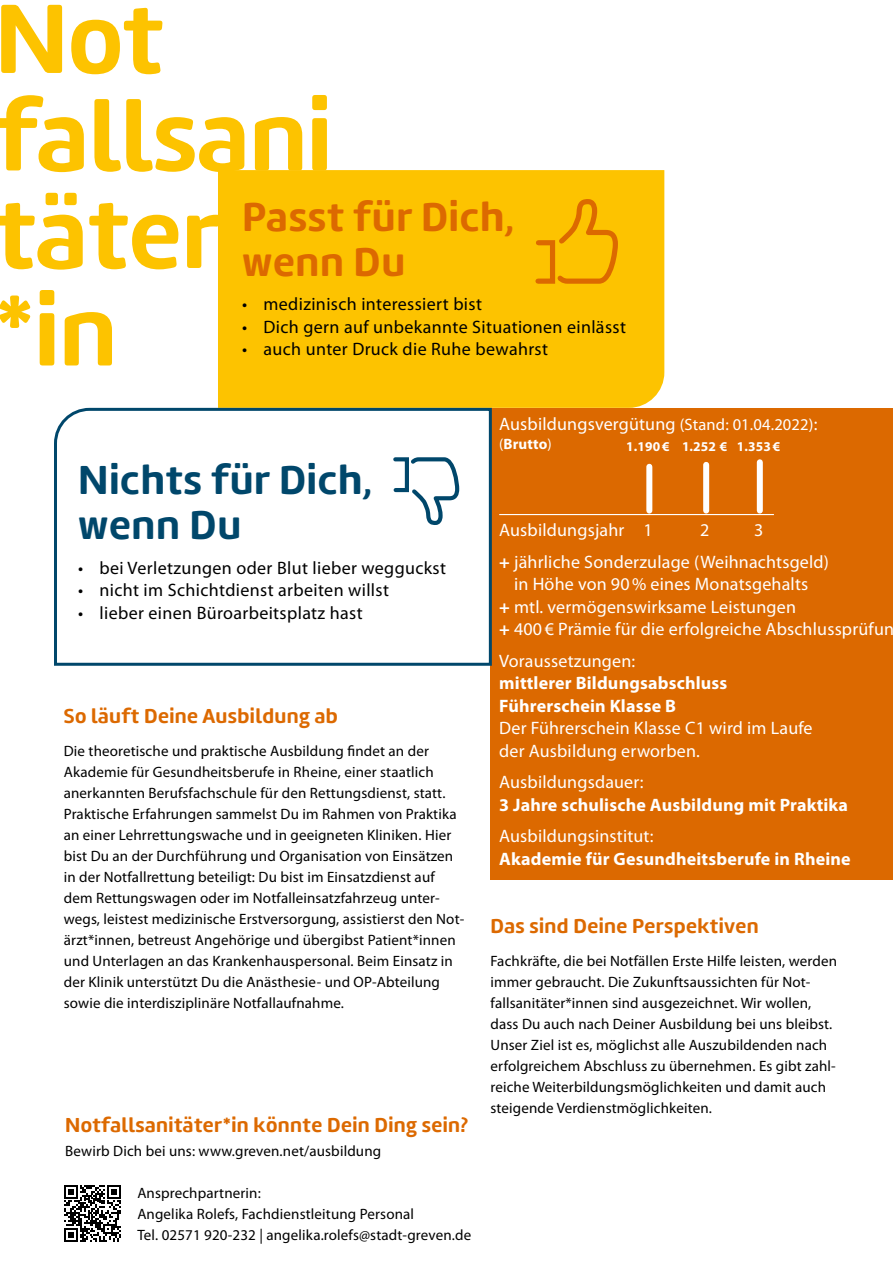
<style>
.page{position:relative;width:893px;height:1263px;background:#fff}
.page>*{position:absolute;margin:0;border:0;box-sizing:border-box;transform-origin:0 0}
.Einf__Abs{font:700 102px/97.5px "Amelia Rounded";color:#fdc300}
.Nichts_für_Dich{font:700 42px "Amelia Rounded";letter-spacing:.02em;color:#00476b}
.Nichts_für_Dich-2{font:700 42px "Amelia Rounded";letter-spacing:.02em;color:#dc6900}
.t1{font:700 21px "Amelia Rounded";letter-spacing:.02em;color:#dc6900}
.Body{font:18px/22.5px "Myriad Pro";letter-spacing:.01em;color:#fff;text-align:center}
.t2{font:18px "Myriad Pro";letter-spacing:.02em;color:#000}
.Body-2{font:700 18px/22.5px "Myriad Pro";letter-spacing:.01em;color:#fff}
.Body-3{font:15px/21px "Myriad Pro";letter-spacing:.01em;color:#000}
.Body-4{font:700 15px "Myriad Pro";letter-spacing:.01em;color:#fff}
.Body-5{font:700 13.5px "Myriad Pro";letter-spacing:.01em;color:#fff}
.s1{font-size:16.5px}
.s2{font-weight:400}
.s3{font-weight:700}
</style>
<div class="page">
<svg style="left:64px;top:1185px;width:57px;height:57px"></svg>
<div style="left:218px;top:170px;width:447px;height:238px;background:#fdc300"></div>
<div style="left:535px;top:240px;width:20px;height:44px;border:5px solid #dc6900"></div>
<svg style="left:555px;top:197px;width:66px;height:89px;background:#f6b200"></svg>
<div style="left:491px;top:408px;width:402px;height:471px;background:#dc6900"></div>
<hr style="left:499px;top:514px;width:275px;height:1px;background:#fff">
<div style="left:646px;top:467px;width:6px;height:44px;background:#fff"></div>
<div style="left:703px;top:465px;width:6px;height:46px;background:#fff"></div>
<div style="left:757px;top:462px;width:6px;height:49px;background:#fff"></div>
<svg style="left:54px;top:406px;width:439px;height:261px"></svg>
<p class="Einf__Abs" style="left:-5px;top:-11px;width:339px">Not fallsani täter *in</p>
<p class="Nichts_für_Dich-2" style="left:242px;top:190px;width:274px">Passt für Dich,</p>
<p class="Nichts_für_Dich-2" style="left:242px;top:235px;width:164px">wenn Du</p>
<p class="t2" style="left:242px;top:293px;width:241px">• medizinisch interessiert bist</p>
<p class="t2" style="left:242px;top:316px;width:385px">• Dich gern auf unbekannte Situationen einlässt</p>
<p class="t2" style="left:242px;top:338px;width:307px">• auch unter Druck die Ruhe bewahrst</p>
<p class="Nichts_für_Dich" style="left:78px;top:453px;width:296px">Nichts für Dich,</p>
<p class="Nichts_für_Dich" style="left:78px;top:498px;width:164px">wenn Du</p>
<p class="t2" style="left:78px;top:556px;width:369px">• bei Verletzungen oder Blut lieber wegguckst</p>
<p class="t2" style="left:78px;top:579px;width:312px">• nicht im Schichtdienst arbeiten willst</p>
<p class="t2" style="left:78px;top:601px;width:286px">• lieber einen Büroarbeitsplatz hast</p>
<h2 class="t1" style="left:64px;top:703px;width:276px">So läuft Deine Ausbildung ab</h2>
<p class="Body-3" style="left:64px;top:740px;width:402px">Die theoretische und praktische Ausbildung findet an der Akademie für Gesundheitsberufe in Rheine, einer staatlich anerkannten Berufsfachschule für den Rettungsdienst, statt.<br>Praktische Erfahrungen sammelst Du im Rahmen von Praktika an einer Lehrrettungswache und in geeigneten Kliniken. Hier bist Du an der Durchführung und Organisation von Einsätzen in der Notfallrettung beteiligt: Du bist im Einsatzdienst auf dem Rettungswagen oder im Notfalleinsatzfahrzeug unter&shy;wegs, leistest medizinische Erstversorgung, assistierst den Not&shy;ärzt*innen, betreust Angehörige und übergibst Patient*innen und Unterlagen an das Krankenhauspersonal. Beim Einsatz in der Klinik unterstützt Du die Anästhesie- und OP-Abteilung sowie die interdisziplinäre Notfallaufnahme.</p>
<h2 class="t1" style="left:65px;top:1111px;width:404px">Notfallsanitäter*in könnte Dein Ding sein?</h2>
<p class="Body-3" style="left:65px;top:1140px;width:317px">Bewirb Dich bei uns: www.greven.net/ausbildung</p>
<p class="Body-3" style="left:137px;top:1182px;width:335px">Ansprechpartnerin:<br>Angelika Rolefs, Fachdienstleitung Personal<br>Tel. 02571 920-232 | angelika.rolefs@stadt-greven.de</p>
<p class="Body" style="left:499px;top:412px;width:320px">Ausbildungsvergütung <span class="s1">(Stand: 01.04.2022)</span>:</p>
<p class="Body-4" style="left:499px;top:434px;width:54px"><span class="s2">(</span>Brutto<span class="s2">)</span></p>
<p class="Body-5" style="left:626px;top:437px;width:156px">1.190 € 1.252 € 1.353 €</p>
<p class="Body" style="left:499px;top:519px;width:155px">Ausbildungsjahr 1</p>
<p class="Body" style="left:700px;top:519px;width:11px">2</p>
<p class="Body" style="left:754px;top:519px;width:11px">3</p>
<p class="Body" style="left:499px;top:550px;width:331px"><span class="s3">+</span> jährliche Sonderzulage (Weihnachtsgeld) in Höhe von 90% eines Monatsgehalts</p>
<p class="Body" style="left:499px;top:595px;width:298px"><span class="s3">+</span> mtl. vermögenswirksame Leistungen</p>
<p class="Body" style="left:499px;top:618px;width:396px"><span class="s3">+</span> 400 € Prämie für die erfolgreiche Abschlussprüfun</p>
<p class="Body" style="left:499px;top:649px;width:315px;text-align:left">Voraussetzungen:<br><span class="s3">mittlerer Bildungsabschluss<br>Führerschein Klasse B<br></span>Der Führerschein Klasse C1 wird im Laufe der Ausbildung erworben.</p>
<p class="Body-2" style="left:499px;top:770px;width:350px"><span class="s2">Ausbildungsdauer:<br></span>3 Jahre schulische Ausbildung mit Praktika</p>
<p class="Body-2" style="left:499px;top:824px;width:353px"><span class="s2">Ausbildungsinstitut:<br></span>Akademie für Gesundheitsberufe in Rheine</p>
<h2 class="t1" style="left:490px;top:912px;width:270px">Das sind Deine Perspektiven</h2>
<p class="Body-3" style="left:490px;top:950px;width:348px">Fachkräfte, die bei Notfällen Erste Hilfe leisten, werden immer gebraucht. Die Zukunftsaussichten für Not&shy;fallsanitäter*innen sind ausgezeichnet. Wir wollen, dass Du auch nach Deiner Ausbildung bei uns bleibst.<br>Unser Ziel ist es, möglichst alle Auszubildenden nach erfolgreichem Abschluss zu übernehmen. Es gibt zahl&shy;reiche Weiterbildungsmöglichkeiten und damit auch steigende Verdienstmöglichkeiten.</p>
</div>
